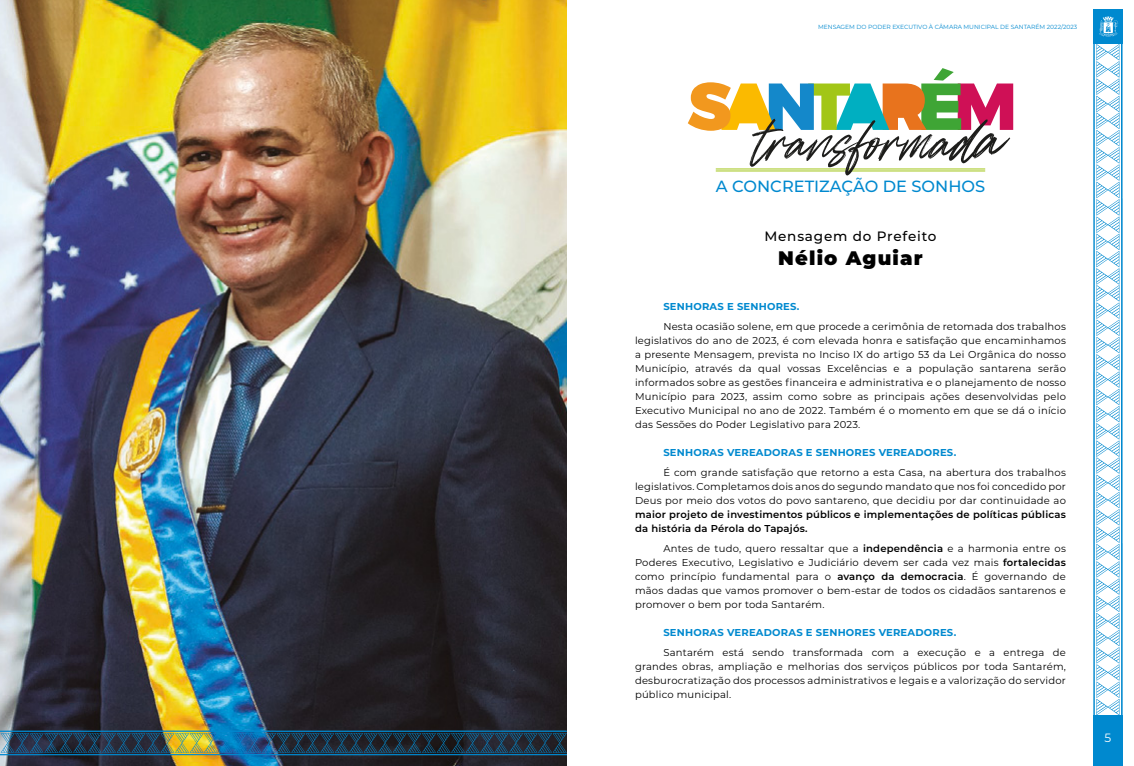
<style>
.page{position:relative;width:1134px;height:766px;background:#fff}
.page>*{position:absolute;margin:0;border:0;box-sizing:border-box;transform-origin:0 0}
.t1{font:900 19.6px "Montserrat";letter-spacing:.06em;color:#000}
.t2{font:500 16.2px "Montserrat";color:#0089cf}
.t3{font:500 13.6px "Montserrat";letter-spacing:.06em;color:#000}
.t4{font:12px "Montserrat";color:#fff}
.t5{font:10px/14px "Montserrat";letter-spacing:.02em;color:#000;text-align:justify}
.t6{font:600 10px/14px "Montserrat";letter-spacing:.02em;color:#000}
.t7{font:700 10px "Montserrat";letter-spacing:.02em;color:#0089cf}
.t8{font:6px "Montserrat";color:#0089cf}
.s1{font-weight:600}
</style>
<div class="page">
<img style="left:0;top:0;width:567px;height:765px">
<svg style="left:688px;top:68px;width:325px;height:107px"></svg>
<div style="left:1093px;top:715px;width:30px;height:50px;background:#0089cf"></div>
<div style="left:1093px;top:9px;width:30px;height:34px;background:#0089cf"></div>
<svg style="left:1093px;top:16px;width:30px;height:699px"></svg>
<img style="left:0;top:730px;width:567px;height:25px">
<p class="t8" style="left:818px;top:23px;width:261px">MENSAGEM DO PODER EXECUTIVO À CÂMARA MUNICIPAL DE SANTARÉM 2022/2023</p>
<h2 class="t2" style="left:716px;top:175px;width:271px">A CONCRETIZAÇÃO DE SONHOS</h2>
<h3 class="t3" style="left:764px;top:227px;width:174px">Mensagem do Prefeito</h3>
<h1 class="t1" style="left:778px;top:243px;width:146px">Nélio Aguiar</h1>
<p class="t7" style="left:663px;top:299px;width:138px">SENHORAS E SENHORES.</p>
<p class="t5" style="left:635px;top:319px;width:432px;text-indent:28px">Nesta ocasião solene, em que procede a cerimônia de retomada dos trabalhos legislativos do ano de 2023, é com elevada honra e satisfação que encaminhamos a presente Mensagem, prevista no Inciso IX do artigo 53 da Lei Orgânica do nosso Município, através da qual vossas Excelências e a população santarena serão informados sobre as gestões financeira e administrativa e o planejamento de nosso Município para 2023, assim como sobre as principais ações desenvolvidas pelo Executivo Municipal no ano de 2022. Também é o momento em que se dá o início das Sessões do Poder Legislativo para 2023.</p>
<p class="t7" style="left:663px;top:445px;width:294px">SENHORAS VEREADORAS E SENHORES VEREADORES.</p>
<p class="t5" style="left:635px;top:465px;width:432px;text-indent:28px">É com grande satisfação que retorno a esta Casa, na abertura dos trabalhos legislativos. Completamos dois anos do segundo mandato que nos foi concedido por Deus por meio dos votos do povo santareno, que decidiu por dar continuidade ao</p>
<p class="t6" style="left:635px;top:507px;width:432px">maior projeto de investimentos públicos e implementações de políticas públicas da história da Pérola do Tapajós.</p>
<p class="t5" style="left:635px;top:540px;width:432px;text-indent:28px">Antes de tudo, quero ressaltar que a <span class="s1">independência</span> e a harmonia entre os Poderes Executivo, Legislativo e Judiciário devem ser cada vez mais <span class="s1">fortalecidas </span>como princípio fundamental para o <span class="s1">avanço da democracia</span>. É governando de mãos dadas que vamos promover o bem-estar de todos os cidadãos santarenos e promover o bem por toda Santarém.</p>
<p class="t7" style="left:663px;top:625px;width:294px">SENHORAS VEREADORAS E SENHORES VEREADORES.</p>
<p class="t5" style="left:635px;top:644px;width:432px;text-indent:28px">Santarém está sendo transformada com a execução e a entrega de grandes obras, ampliação e melhorias dos serviços públicos por toda Santarém, desburocratização dos processos administrativos e legais e a valorização do servidor público municipal.</p>
<p class="t4" style="left:1104px;top:728px;width:8px">5</p>
</div>
